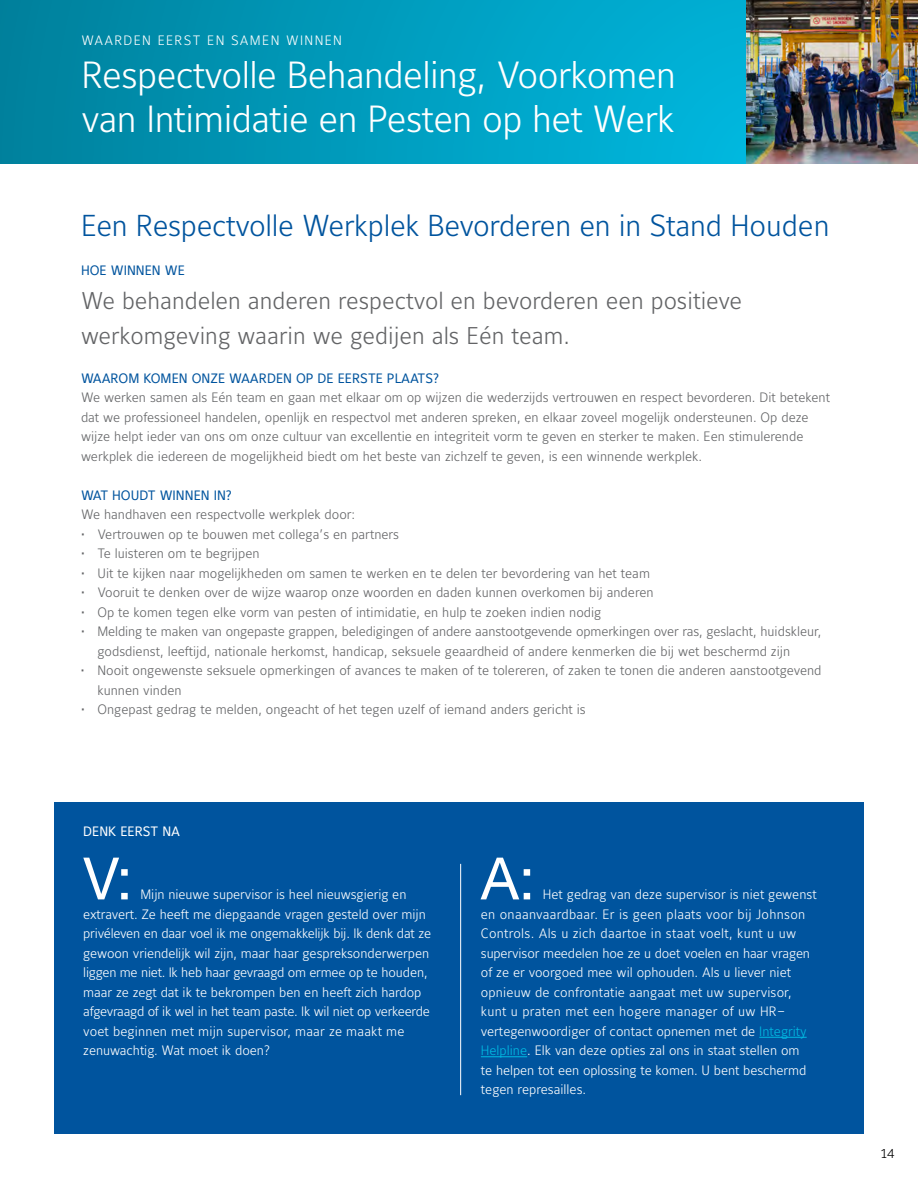
<style>
.page{position:relative;width:918px;height:1188px;background:#fff}
.page>*{position:absolute;margin:0;border:0;box-sizing:border-box;transform-origin:0 0}
.t1{font:58.5px "Helvetica Neue";color:#fff}
.t2{font:37.5px/43.5px "Maurea Light Lf";letter-spacing:-.015em;color:#fff}
.t3{font:30px "Maurea Light Lf";letter-spacing:-.01em;color:#00549e}
.t4{font:24px/34.5px "Maurea Light Lf";color:#636466}
.t5{font:13.5px/19.5px "Maurea Light Lf";color:#636466}
.t6{font:13.5px/19.5px "Maurea Light Lf";letter-spacing:-.005em;color:#fff}
.t7{font:13.5px "Maurea";color:#00549e}
.t8{font:13.5px "Maurea Light Lf";letter-spacing:.1em;color:#fff}
.t9{font:13.5px "Maurea";color:#fff}
.t10{font:13.5px "Maurea Light Lf";color:#000}
.s1{color:#00bce4}
</style>
<div class="page">
<div style="left:54px;top:803px;width:810px;height:331px;background:#00549e"></div>
<div style="left:0;top:0;width:746px;height:163px;background:linear-gradient(to right,#00819d,#00b6dc)"></div>
<hr style="left:759px;top:1037px;width:48px;height:1px;background:#00bce4">
<hr style="left:481px;top:1056px;width:46px;height:1px;background:#00bce4">
<hr style="left:460px;top:864px;width:1px;height:231px;background:#fff">
<img style="left:746px;top:0;width:172px;height:163px">
<p class="t8" style="left:82px;top:33px;width:262px">WAARDEN EERST EN SAMEN WINNEN</p>
<h2 class="t2" style="left:82px;top:56px;width:596px">Respectvolle Behandeling, Voorkomen van Intimidatie en Pesten op het Werk</h2>
<h3 class="t3" style="left:81px;top:209px;width:750px">Een Respectvolle Werkplek Bevorderen en in Stand Houden</h3>
<p class="t7" style="left:81px;top:263px;width:105px">HOE WINNEN WE</p>
<h3 class="t4" style="left:81px;top:285px;width:663px">We behandelen anderen respectvol en bevorderen een positieve werkomgeving waarin we gedijen als Eén team.</h3>
<p class="t7" style="left:81px;top:371px;width:360px">WAAROM KOMEN ONZE WAARDEN OP DE EERSTE PLAATS?</p>
<p class="t5" style="left:81px;top:389px;width:751px">We werken samen als Eén team en gaan met elkaar om op wijzen die wederzijds vertrouwen en respect bevorderen. Dit betekent dat we professioneel handelen, openlijk en respectvol met anderen spreken, en elkaar zoveel mogelijk ondersteunen. Op deze wijze helpt ieder van ons om onze cultuur van excellentie en integriteit vorm te geven en sterker te maken. Een stimulerende werkplek die iedereen de mogelijkheid biedt om het beste van zichzelf te geven, is een winnende werkplek.</p>
<p class="t7" style="left:81px;top:488px;width:152px">WAT HOUDT WINNEN IN?</p>
<p class="t5" style="left:81px;top:506px;width:276px">We handhaven een respectvolle werkplek door:</p>
<p class="t5" style="left:81px;top:525px;width:320px">• Vertrouwen op te bouwen met collega’s en partners</p>
<p class="t5" style="left:81px;top:545px;width:180px">• Te luisteren om te begrijpen</p>
<p class="t5" style="left:81px;top:564px;width:571px">• Uit te kijken naar mogelijkheden om samen te werken en te delen ter bevordering van het team</p>
<p class="t5" style="left:81px;top:584px;width:574px">• Vooruit te denken over de wijze waarop onze woorden en daden kunnen overkomen bij anderen</p>
<p class="t5" style="left:81px;top:603px;width:522px">• Op te komen tegen elke vorm van pesten of intimidatie, en hulp te zoeken indien nodig</p>
<p class="t5" style="left:97px;top:623px;width:726px;text-indent:-16px">• Melding te maken van ongepaste grappen, beledigingen of andere aanstootgevende opmerkingen over ras, geslacht, huidskleur, godsdienst, leeftijd, nationale herkomst, handicap, seksuele geaardheid of andere kenmerken die bij wet beschermd zijn</p>
<p class="t5" style="left:97px;top:662px;width:726px;text-indent:-16px">• Nooit ongewenste seksuele opmerkingen of avances te maken of te tolereren, of zaken te tonen die anderen aanstootgevend kunnen vinden</p>
<p class="t5" style="left:81px;top:701px;width:506px">• Ongepast gedrag te melden, ongeacht of het tegen uzelf of iemand anders gericht is</p>
<p class="t9" style="left:83px;top:824px;width:98px">DENK EERST NA</p>
<h1 class="t1" style="left:83px;top:836px;width:51px">V:</h1>
<p class="t6" style="left:83px;top:886px;width:349px;text-indent:57px">Mijn nieuwe supervisor is heel nieuwsgierig en extravert. Ze heeft me diepgaande vragen gesteld over mijn privéleven en daar voel ik me ongemakkelijk bij. Ik denk dat ze gewoon vriendelijk wil zijn, maar haar gespreksonderwerpen liggen me niet. Ik heb haar gevraagd om ermee op te houden, maar ze zegt dat ik te bekrompen ben en heeft zich hardop afgevraagd of ik wel in het team paste. Ik wil niet op verkeerde voet beginnen met mijn supervisor, maar ze maakt me zenuwachtig. Wat moet ik doen?</p>
<h1 class="t1" style="left:481px;top:836px;width:56px">A:</h1>
<p class="t6" style="left:481px;top:886px;width:337px;text-indent:62px">Het gedrag van deze supervisor is niet gewenst en onaanvaardbaar. Er is geen plaats voor bij Johnson Controls. Als u zich daartoe in staat voelt, kunt u uw supervisor meedelen hoe ze u doet voelen en haar vragen of ze er voorgoed mee wil ophouden. Als u liever niet opnieuw de confrontatie aangaat met uw supervisor, kunt u praten met een hogere manager of uw HR– vertegenwoordiger of contact opnemen met de <span class="s1">Integrity Helpline</span>. Elk van deze opties zal ons in staat stellen om<br>te helpen tot een oplossing te komen. U bent beschermd tegen represailles.</p>
<p class="t10" style="left:881px;top:1145px;width:15px">14</p>
</div>
